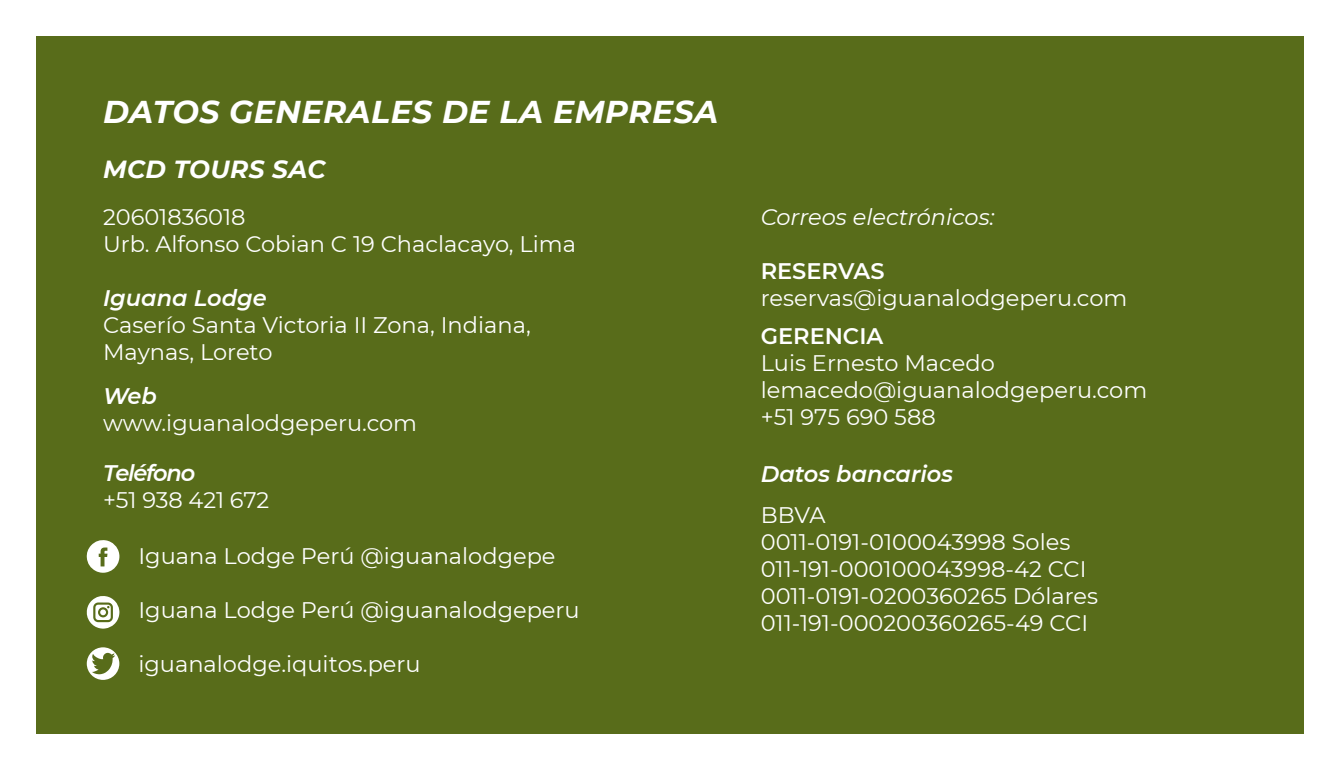
<style>
.page{position:relative;width:1340px;height:771px;background:#fff}
.page>*{position:absolute;margin:0;border:0;box-sizing:border-box;transform-origin:0 0}
.t1{font:italic 700 31.5px "Montserrat";letter-spacing:.015em;color:#fff}
.t2{font:italic 700 24.75px "Montserrat";letter-spacing:.015em;color:#fff}
.t3{font:22.5px/27px "Montserrat";color:#fff}
.t4{font:italic 600 22.5px "Montserrat";color:#fff}
.t5{font:italic 22.5px "Montserrat";color:#fff}
.t6{font:600 22.5px "Montserrat";color:#fff}
.t7{font:italic 600 22.5px "Montserrat";letter-spacing:-.055em;color:#fff}
</style>
<div class="page">
<div style="left:36px;top:37px;width:1267px;height:697px;background:#586c1a"></div>
<svg style="left:87px;top:647px;width:32px;height:33px"></svg>
<svg style="left:86px;top:540px;width:33px;height:33px"></svg>
<svg style="left:86px;top:596px;width:33px;height:32px"></svg>
<h1 class="t1" style="left:103px;top:89px;width:617px">DATOS GENERALES DE LA EMPRESA</h1>
<p class="t2" style="left:103px;top:151px;width:224px">MCD TOURS SAC</p>
<p class="t3" style="left:103px;top:203px;width:474px">20601836018<br>Urb. Alfonso Cobian C 19 Chaclacayo, Lima</p>
<p class="t4" style="left:103px;top:282px;width:165px">Iguana Lodge</p>
<p class="t3" style="left:103px;top:311px;width:429px">Caserío Santa Victoria II Zona, Indiana,<br>Maynas, Loreto</p>
<p class="t4" style="left:103px;top:380px;width:55px">Web</p>
<p class="t3" style="left:103px;top:409px;width:315px">www.iguanalodgeperu.com</p>
<p class="t7" style="left:103px;top:457px;width:94px">Teléfono</p>
<p class="t3" style="left:103px;top:486px;width:168px">+51 938 421 672</p>
<p class="t3" style="left:138px;top:541px;width:418px">Iguana Lodge Perú @iguanalodgepe</p>
<p class="t3" style="left:138px;top:595px;width:443px">Iguana Lodge Perú @iguanalodgeperu</p>
<p class="t3" style="left:138px;top:649px;width:284px">iguanalodge.iquitos.peru</p>
<p class="t5" style="left:760px;top:202px;width:235px">Correos electrónicos:</p>
<p class="t6" style="left:760px;top:255px;width:125px">RESERVAS</p>
<p class="t3" style="left:760px;top:284px;width:368px">reservas@iguanalodgeperu.com</p>
<p class="t6" style="left:760px;top:320px;width:124px">GERENCIA</p>
<p class="t3" style="left:760px;top:349px;width:388px">Luis Ernesto Macedo lemacedo@iguanalodgeperu.com +51 975 690 588</p>
<p class="t4" style="left:760px;top:458px;width:194px">Datos bancarios</p>
<p class="t3" style="left:760px;top:500px;width:339px">BBVA<br>0011-0191-0100043998 Soles<br>011-191-000100043998-42 CCI<br>0011-0191-0200360265 Dólares<br>011-191-000200360265-49 CCI</p>
</div>
